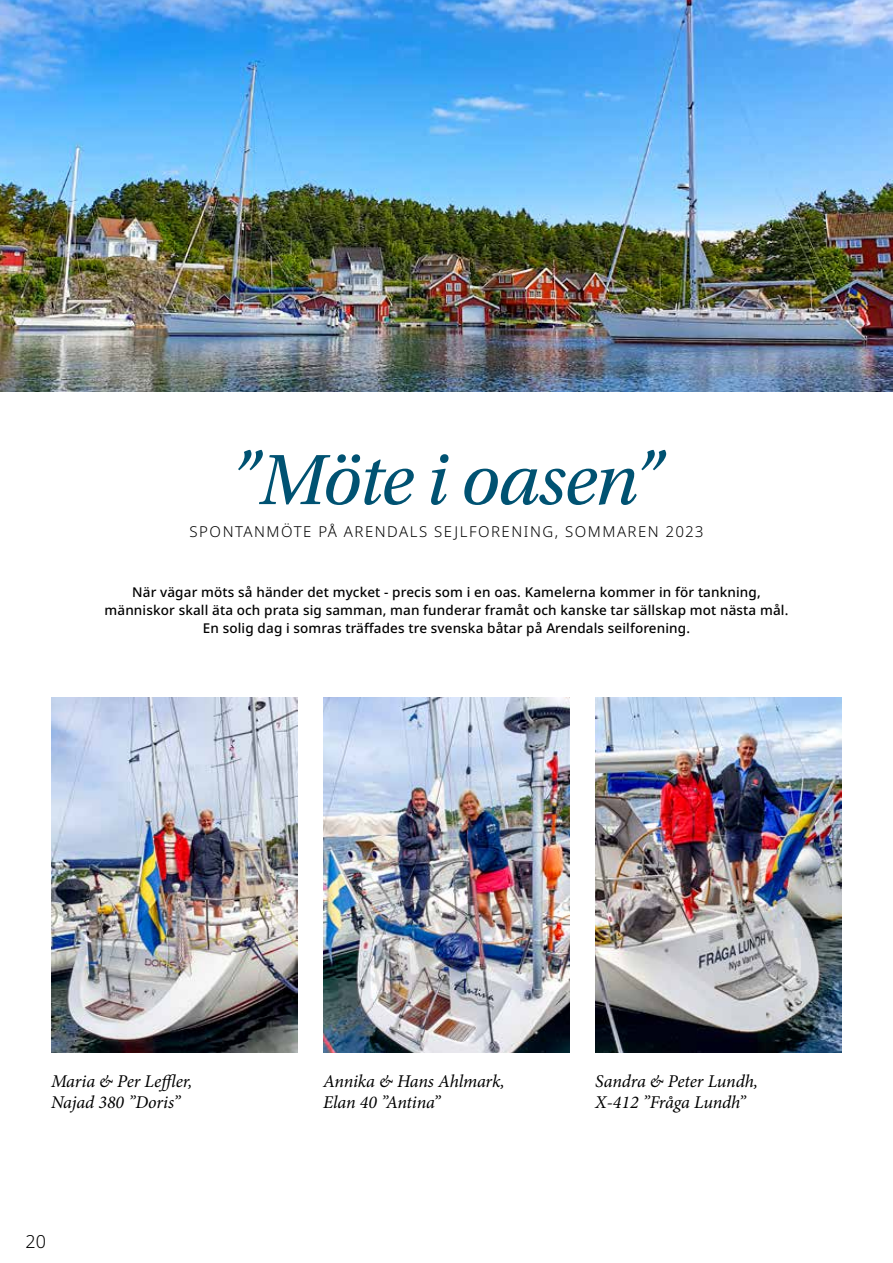
<style>
.page{position:relative;width:893px;height:1263px;background:#fff}
.page>*{position:absolute;margin:0;border:0;box-sizing:border-box;transform-origin:0 0}
.t1{font:italic 75px "Utopia Std";letter-spacing:-.02em;color:#005272}
.t2{font:italic 18px/21.6px "Minion Pro";letter-spacing:-.01em;color:#000}
.t3{font:300 18px "Noto Sans";color:#000}
.t4{font:300 15px "Noto Sans";letter-spacing:.1em;color:#000}
.t5{font:500 13.5px/18px "Noto Sans";letter-spacing:.01em;color:#000;text-align:center}
</style>
<div class="page">
<img style="left:0;top:0;width:893px;height:391px">
<img style="left:51px;top:697px;width:247px;height:355px">
<img style="left:323px;top:697px;width:247px;height:355px">
<img style="left:595px;top:697px;width:247px;height:355px">
<h1 class="t1" style="left:229px;top:439px;width:436px">”Möte i oasen”</h1>
<p class="t4" style="left:190px;top:521px;width:515px">SPONTANMÖTE PÅ ARENDALS SEJLFORENING, SOMMAREN 2023</p>
<p class="t5" style="left:105px;top:583px;width:685px">När vägar möts så händer det mycket - precis som i en oas. Kamelerna kommer in för tankning, människor skall äta och prata sig samman, man funderar framåt och kanske tar sällskap mot nästa mål.<br>En solig dag i somras träffades tre svenska båtar på Arendals seilforening.</p>
<h2 class="t2" style="left:51px;top:1070px;width:143px">Maria &amp; Per Leffler,<br>Najad 380 ”Doris”</h2>
<h2 class="t2" style="left:323px;top:1070px;width:183px">Annika &amp; Hans Ahlmark,<br>Elan 40 ”Antina”</h2>
<h2 class="t2" style="left:595px;top:1070px;width:164px">Sandra &amp; Peter Lundh,<br>X-412 ”Fråga Lundh”</h2>
<h2 class="t3" style="left:26px;top:1228px;width:22px">20</h2>
</div>
